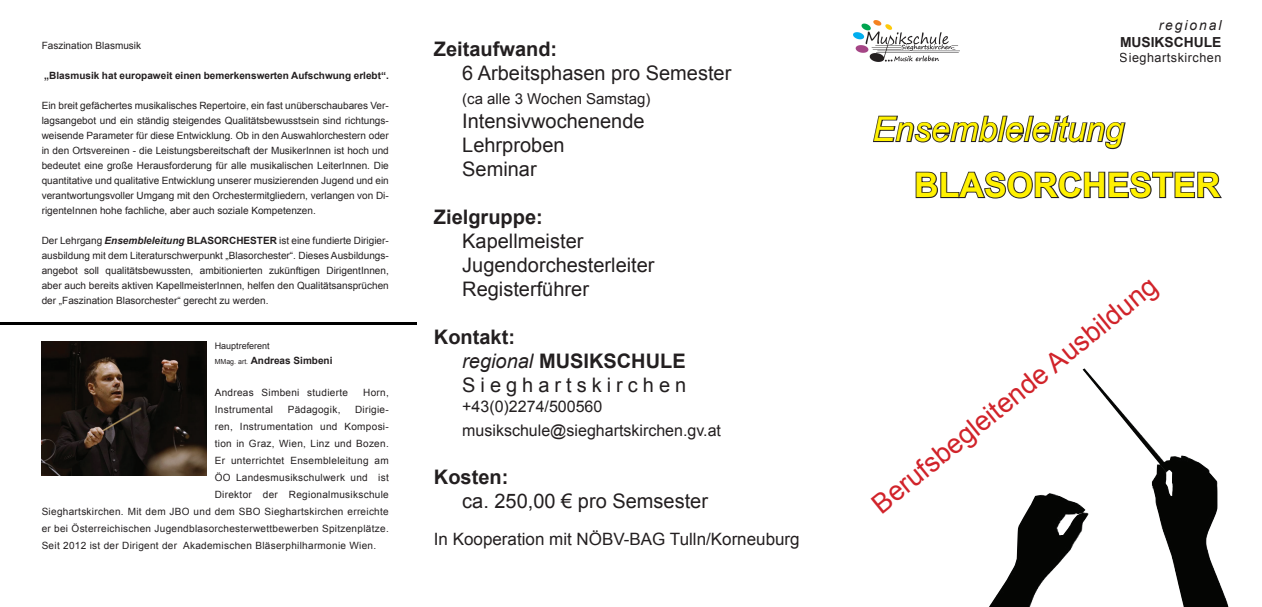
<style>
.page{position:relative;width:1262px;height:607px;background:#fff}
.page>*{position:absolute;margin:0;border:0;box-sizing:border-box;transform-origin:0 0}
.t1{font:italic 34px "Arial";color:#fff101}
.t2{font:700 34px "Arial";color:#fff101}
.t3{font:27px "Arial";color:#d1232a}
.t4{font:20px/24px "Arial";color:#231f20}
.t5{font:700 20px/24px "Arial";color:#231f20}
.t6{font:17px "Arial";color:#231f20}
.t7{font:16px/24px "Arial";color:#231f20}
.t8{font:15px "Arial";color:#231f20}
.t9{font:700 13.8px "Arial";color:#231f20}
.t10{font:italic 13.8px "Arial";letter-spacing:.14em;color:#231f20}
.t11{font:12.6px "Arial";letter-spacing:.04em;color:#231f20}
.t12{font:10px/15px "Arial";letter-spacing:.03em;color:#231f20;text-align:justify}
.t13{font:700 10px "Arial";color:#231f20}
.t14{font:10px "Arial";color:#231f20}
.t15{font:9px "Arial";color:#231f20}
.s1{font-weight:700;font-style:italic}
.s2{font-weight:700}
.s3{font-weight:400;font-size:7px}
.s4{font-weight:400;font-style:italic}
.s5{font-weight:400}
</style>
<div class="page">
<img style="left:42px;top:342px;width:164px;height:133px">
<hr style="left:0;top:322px;width:417px;height:3px;background:#000">
<img style="left:989px;top:368px;width:239px;height:239px">
<svg style="left:873px;top:115px;width:253px;height:35px"></svg>
<svg style="left:915px;top:171px;width:307px;height:28px"></svg>
<img style="left:853px;top:20px;width:106px;height:42px">
<p class="t14" style="left:42px;top:39px;width:101px">Faszination Blasmusik</p>
<p class="t13" style="left:44px;top:69px;width:346px">„Blasmusik hat europaweit einen bemerkenswerten Aufschwung erlebt“.</p>
<p class="t12" style="left:42px;top:98px;width:349px">Ein breit gefächertes musikalisches Repertoire, ein fast unüberschaubares Ver&shy;lagsangebot und ein ständig steigendes Qualitätsbewusstsein sind richtungs&shy;weisende Parameter für diese Entwicklung. Ob in den Auswahlorchestern oder in den Ortsvereinen - die Leistungsbereitschaft der MusikerInnen ist hoch und bedeutet eine große Herausforderung für alle musikalischen LeiterInnen. Die quantitative und qualitative Entwicklung unserer musizierenden Jugend und ein verantwortungsvoller Umgang mit den Orchestermitgliedern, verlangen von Di&shy;rigenteInnen hohe fachliche, aber auch soziale Kompetenzen.</p>
<p class="t12" style="left:42px;top:233px;width:348px">Der Lehrgang <span class="s1">Ensembleleitung</span> <span class="s2">BLASORCHESTER</span> ist eine fundierte Dirigier&shy;ausbildung mit dem Literaturschwerpunkt „Blasorchester“. Dieses Ausbildungs&shy;angebot soll qualitätsbewussten, ambitionierten zukünftigen DirigentInnen, aber auch bereits aktiven KapellmeisterInnen, helfen den Qualitätsansprüchen der „Faszination Blasorchester“ gerecht zu werden.</p>
<p class="t15" style="left:215px;top:340px;width:57px">Hauptreferent</p>
<p class="t13" style="left:215px;top:354px;width:119px"><span class="s3">MMag. art.</span> Andreas Simbeni</p>
<p class="t12" style="left:215px;top:385px;width:135px">Andreas Simbeni studierte</p>
<p class="t12" style="left:363px;top:385px;width:27px">Horn,</p>
<p class="t12" style="left:215px;top:402px;width:60px">Instrumental</p>
<p class="t12" style="left:288px;top:402px;width:54px">Pädagogik,</p>
<p class="t12" style="left:355px;top:402px;width:35px">Dirigie-</p>
<p class="t12" style="left:215px;top:419px;width:175px">ren, Instrumentation und Komposi-</p>
<p class="t12" style="left:215px;top:436px;width:175px">tion in Graz, Wien, Linz und Bozen.</p>
<p class="t12" style="left:215px;top:453px;width:175px">Er unterrichtet Ensembleleitung am</p>
<p class="t12" style="left:215px;top:470px;width:175px">ÖO Landesmusikschulwerk und ist</p>
<p class="t12" style="left:215px;top:487px;width:175px">Direktor der Regionalmusikschule</p>
<p class="t12" style="left:42px;top:504px;width:348px">Sieghartskirchen. Mit dem JBO und dem SBO Sieghartskirchen erreichte</p>
<p class="t12" style="left:42px;top:521px;width:348px">er bei Österreichischen Jugendblasorchesterwettbewerben Spitzenplätze.</p>
<p class="t12" style="left:42px;top:538px;width:336px">Seit 2012 ist der Dirigent der Akademischen Bläserphilharmonie Wien.</p>
<h3 class="t5" style="left:434px;top:38px;width:125px">Zeitaufwand:</h3>
<h3 class="t4" style="left:462px;top:61px;width:271px">6 Arbeitsphasen pro Semester</h3>
<h3 class="t8" style="left:462px;top:89px;width:190px">(ca alle 3 Wochen Samstag)</h3>
<h3 class="t4" style="left:462px;top:109px;width:184px">Intensivwochenende<br>Lehrproben<br>Seminar</h3>
<h3 class="t5" style="left:434px;top:206px;width:110px">Zielgruppe:</h3>
<h3 class="t4" style="left:462px;top:229px;width:194px">Kapellmeister<br>Jugendorchesterleiter<br>Registerführer</h3>
<h3 class="t5" style="left:462px;top:326px;width:225px;text-indent:-28px">Kontakt:<br><span class="s4">regional</span> MUSIKSCHULE<br><span class="s5">Sieghartskirchen</span></h3>
<h3 class="t7" style="left:462px;top:394px;width:260px">+43(0)2274/500560 musikschule@sieghartskirchen.gv.at</h3>
<h3 class="t5" style="left:434px;top:465px;width:76px">Kosten:</h3>
<h3 class="t4" style="left:462px;top:489px;width:247px">ca. 250,00 € pro Semsester</h3>
<h3 class="t6" style="left:434px;top:528px;width:367px">In Kooperation mit NÖBV-BAG Tulln/Korneuburg</h3>
<h3 class="t10" style="left:1158px;top:17px;width:64px">regional</h3>
<h3 class="t9" style="left:1120px;top:33px;width:103px">MUSIKSCHULE</h3>
<p class="t11" style="left:1119px;top:49px;width:103px">Sieghartskirchen</p>
<h1 class="t1" style="left:872px;top:107px;width:253px">Ensembleleitung</h1>
<h1 class="t2" style="left:914px;top:162px;width:307px">BLASORCHESTER</h1>
<h2 class="t3" style="left:864px;top:493px;width:359px;rotate:-39deg">Berufsbegleitende Ausbildung</h2>
</div>
